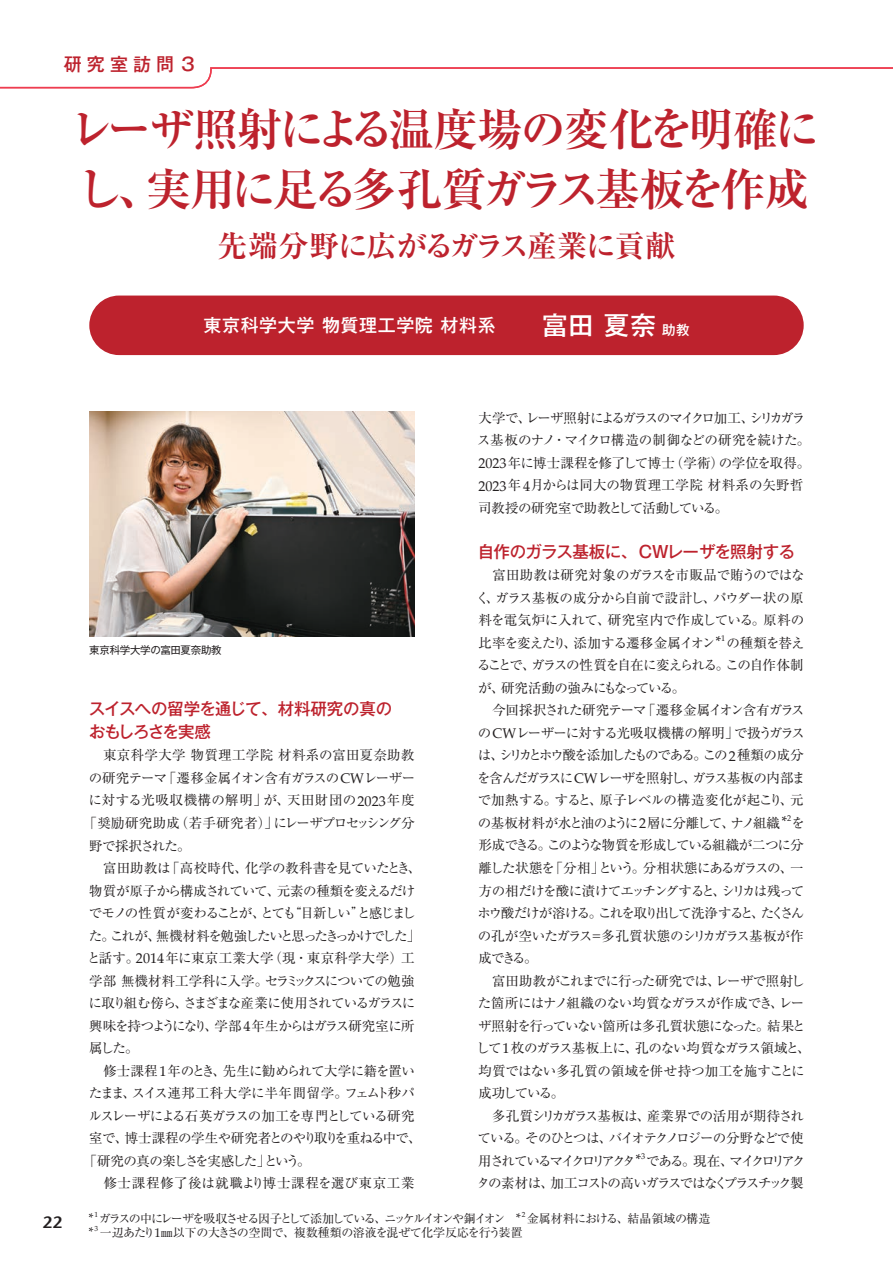
<style>
.page{position:relative;width:893px;height:1263px;background:#fff}
.page>*{position:absolute;margin:0;border:0;box-sizing:border-box;transform-origin:0 0}
.t1{font:700 45px/60px "Ryumin Pro";letter-spacing:-.07em;color:#bd222d}
.t2{font:700 30px "Ryumin Pro";letter-spacing:-.04em;color:#bd222d}
.t3{font:500 25.5px "Gothic MB101 Pro";color:#fff}
.t4{font:500 18px "Gothic MB101 Pr 6 N";letter-spacing:.035em;color:#fff}
.t5{font:500 18px "Gothic MB101 Pr 6 N";letter-spacing:.285em;color:#bd222d}
.t6{font:500 16.5px/22.5px "Gothic MB101 Pr 6 N";letter-spacing:-.04em;color:#bd222d}
.t7{font:15.9px "Stone Sans Semi Boold";color:#231f20}
.t8{font:13.5px/22.5px "Ryumin Pro";letter-spacing:-.06em;color:#231f20}
.t9{font:13.5px/22.5px "Ryumin Pro";letter-spacing:-.04em;color:#231f20}
.t10{font:13.5px "Ryumin Pro";letter-spacing:-.115em;color:#231f20}
.t11{font:13.5px "Ryumin Pro";letter-spacing:-.12em;color:#231f20}
.t12{font:13.5px "Ryumin Pro";letter-spacing:.02em;color:#231f20}
.t13{font:13.5px "Ryumin Pro";letter-spacing:-.1em;color:#231f20}
.t14{font:13.5px "Ryumin Pro";letter-spacing:-.095em;color:#231f20}
.t15{font:13.5px "Ryumin Pro";letter-spacing:.035em;color:#231f20}
.t16{font:13.5px "Ryumin Pro";letter-spacing:-.015em;color:#231f20}
.t17{font:13.5px "Ryumin Pro";letter-spacing:-.08em;color:#231f20}
.t18{font:13.5px "Ryumin Pro";letter-spacing:-.02em;color:#231f20}
.t19{font:13.5px "Ryumin Pro";letter-spacing:.05em;color:#231f20}
.t20{font:13.5px "Ryumin Pro";letter-spacing:.025em;color:#231f20}
.t21{font:12.45px "Palatino Linotype";color:#231f20}
.t22{font:12px "Ryumin Pro";letter-spacing:-.12em;color:#231f20}
.t23{font:12px "Ryumin Pro";letter-spacing:-.035em;color:#231f20}
.t24{font:10.5px "Gothic MB101 Pr 6 N";letter-spacing:-.03em;color:#231f20}
.s1{font-family:"Gothic MB101 Pr 6 N";font-size:13.5px}
.s2{font-family:"Palatino Linotype";font-size:14.1px}
.s3{font-family:"Palatino Linotype";font-size:14.25px}
.s4{font-family:"Palatino Linotype";font-size:12.45px}
.s5{font-family:"Palatino Linotype";font-size:12.75px}
</style>
<div class="page">
<img style="left:89px;top:411px;width:326px;height:225px">
<div style="left:89px;top:296px;width:715px;height:59px;background:#bd222d;border-radius:30px"></div>
<svg style="left:0;top:67px;width:893px;height:22px"></svg>
<h3 class="t5" style="left:64px;top:49px;width:133px">研究室訪問3</h3>
<h1 class="t1" style="left:69px;top:96px;width:753px">レーザ照射による温度場の変化を明確にし、実用に足る多孔質ガラス基板を作成</h1>
<h2 class="t2" style="left:218px;top:222px;width:459px">先端分野に広がるガラス産業に貢献</h2>
<h3 class="t4" style="left:203px;top:310px;width:294px">東京科学大学 物質理工学院 材料系</h3>
<h3 class="t3" style="left:542px;top:304px;width:149px">富田 夏奈 <span class="s1">助教</span></h3>
<p class="t7" style="left:43px;top:1212px;width:21px">22</p>
<p class="t24" style="left:89px;top:641px;width:134px">東京科学大学の富田夏奈助教</p>
<p class="t6" style="left:89px;top:697px;width:305px">スイスへの留学を通じて、材料研究の真のおもしろさを実感</p>
<p class="t20" style="left:89px;top:745px;width:327px">　東京科学大学物質理工学院材料系の富田夏奈助教</p>
<p class="t8" style="left:89px;top:766px;width:328px">の研究テーマ「遷移金属イオン含有ガラスの<span class="s2">CW</span>レーザー</p>
<p class="t15" style="left:88px;top:790px;width:328px">に対する光吸収機構の解明」が、天田財団の<span class="s3">2023</span>年度</p>
<p class="t8" style="left:84px;top:811px;width:333px">「奨励研究助成（若手研究者）」にレーザプロセッシング分</p>
<p class="t8" style="left:89px;top:833px;width:103px">野で採択された。</p>
<p class="t16" style="left:89px;top:857px;width:334px">　富田助教は「高校時代、化学の教科書を見ていたとき、</p>
<p class="t17" style="left:89px;top:880px;width:327px">物質が原子から構成されていて、元素の種類を変えるだけ</p>
<p class="t11" style="left:89px;top:902px;width:328px">でモノの性質が変わることが、とても“目新しい”と感じまし</p>
<p class="t10" style="left:89px;top:925px;width:333px">た。これが、無機材料を勉強したいと思ったきっかけでした」</p>
<p class="t12" style="left:87px;top:947px;width:329px">と話す。<span class="s3">2014</span>年に東京工業大学（現・東京科学大学）工</p>
<p class="t8" style="left:89px;top:968px;width:327px">学部無機材料工学科に入学。セラミックスについての勉強</p>
<p class="t13" style="left:88px;top:992px;width:329px">に取り組む傍ら、さまざまな産業に使用されているガラスに</p>
<p class="t14" style="left:89px;top:1015px;width:327px">興味を持つようになり、学部 <span class="s3">4</span> 年生からはガラス研究室に所</p>
<p class="t8" style="left:89px;top:1036px;width:51px">属した。</p>
<p class="t8" style="left:89px;top:1058px;width:327px">　修士課程 <span class="s3">1</span>年のとき、先生に勧められて大学に籍を置い</p>
<p class="t18" style="left:89px;top:1082px;width:328px">たまま、スイス連邦工科大学に半年間留学。フェムト秒パ</p>
<p class="t8" style="left:88px;top:1103px;width:328px">ルスレーザによる石英ガラスの加工を専門としている研究</p>
<p class="t8" style="left:89px;top:1126px;width:334px">室で、博士課程の学生や研究者とのやり取りを重ねる中で、</p>
<p class="t10" style="left:84px;top:1150px;width:228px">「研究の真の楽しさを実感した」という。</p>
<p class="t19" style="left:89px;top:1172px;width:327px">　修士課程修了後は就職より博士課程を選び東京工業</p>
<p class="t9" style="left:477px;top:406px;width:335px">大学で、レーザ照射によるガラスのマイクロ加工、シリカガラス基板のナノ・マイクロ構造の制御などの研究を続けた。<br><span class="s3">2023</span>年に博士課程を修了して博士（学術）の学位を取得。<br><span class="s3">2023</span>年<span class="s3">4</span>月からは同大の物質理工学院材料系の矢野哲司教授の研究室で助教として活動している。</p>
<p class="t6" style="left:478px;top:539px;width:319px">自作のガラス基板に、CWレーザを照射する</p>
<p class="t8" style="left:476px;top:563px;width:336px">　富田助教は研究対象のガラスを市販品で賄うのではなく、ガラス基板の成分から自前で設計し、パウダー状の原料を電気炉に入れて、研究室内で作成している。原料の比率を変えたり、添加する遷移金属イオン<span class="s2">*</span><sup>1</sup> の種類を替えることで、ガラスの性質を自在に変えられる。この自作体制が、研究活動の強みにもなっている。<br>　今回採択された研究テーマ「遷移金属イオン含有ガラスの<span class="s2">CW</span>レーザーに対する光吸収機構の解明」で扱うガラスは、シリカとホウ酸を添加したものである。この <span class="s3">2</span>種類の成分を含んだガラスに <span class="s2">CW</span>レーザを照射し、ガラス基板の内部まで加熱する。すると、原子レベルの構造変化が起こり、元の基板材料が水と油のように<span class="s3">2</span>層に分離して、ナノ組織 <span class="s2">*</span><sup>2</sup>を形成できる。このような物質を形成している組織が二つに分離した状態を「分相」という。分相状態にあるガラスの、一方の相だけを酸に漬けてエッチングすると、シリカは残ってホウ酸だけが溶ける。これを取り出して洗浄すると、たくさんの孔が空いたガラス＝多孔質状態のシリカガラス基板が作成できる。<br>　富田助教がこれまでに行った研究では、レーザで照射した箇所にはナノ組織のない均質なガラスが作成でき、レーザ照射を行っていない箇所は多孔質状態になった。結果として<span class="s3">1</span>枚のガラス基板上に、孔のない均質なガラス領域と、均質ではない多孔質の領域を併せ持つ加工を施すことに成功している。<br>　多孔質シリカガラス基板は、産業界での活用が期待されている。そのひとつは、バイオテクノロジーの分野などで使用されているマイクロリアクタ<span class="s2">*</span><sup>3</sup> である。現在、マイクロリアクタの素材は、加工コストの高いガラスではなくプラスチック製</p>
<p class="t21" style="left:89px;top:1209px;width:11px">*<sup>1</sup></p>
<p class="t22" style="left:99px;top:1209px;width:613px">ガラスの中にレーザを吸収させる因子として添加している、ニッケルイオンや銅イオン　<span class="s4">*</span> <sup>2</sup> 金属材料における、結晶領域の構造</p>
<p class="t21" style="left:89px;top:1223px;width:11px">*<sup>3</sup></p>
<p class="t23" style="left:100px;top:1223px;width:424px">一辺あたり<span class="s5">1</span>㎜以下の大きさの空間で、複数種類の溶液を混ぜて化学反応を行う装置</p>
</div>
